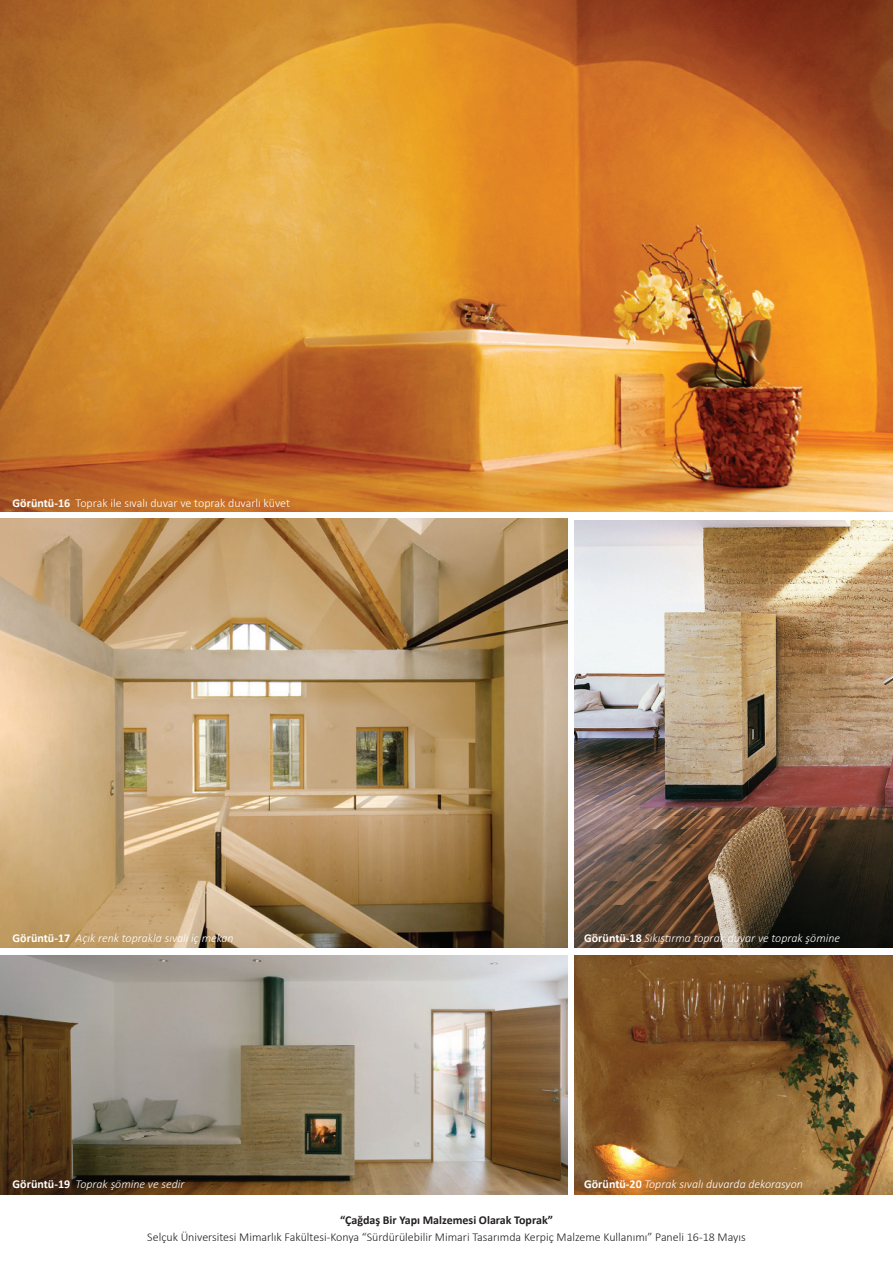
<style>
.page{position:relative;width:893px;height:1263px;background:#fff}
.page>*{position:absolute;margin:0;border:0;box-sizing:border-box;transform-origin:0 0}
.t1{font:italic 300 12px "Calibri";color:#fff}
.t2{font:300 12px "Calibri";color:#231f20}
.t3{font:300 12px "Calibri";color:#fff}
.t4{font:700 12px "Calibri";color:#231f20}
.s1{font-weight:700}
.s2{font-weight:700;font-style:normal}
</style>
<div class="page">
<img style="left:0;top:519px;width:567px;height:429px">
<img style="left:575px;top:520px;width:318px;height:428px">
<img style="left:0;top:0;width:893px;height:511px">
<img style="left:575px;top:956px;width:318px;height:238px">
<img style="left:0;top:956px;width:567px;height:238px">
<p class="t3" style="left:13px;top:495px;width:279px"><span class="s1">Görüntü-16</span> Toprak ile sıvalı duvar ve toprak duvarlı küvet</p>
<p class="t1" style="left:13px;top:930px;width:223px"><span class="s2">Görüntü-17</span> Açık renk toprakla sıvalı iç mekan</p>
<p class="t1" style="left:584px;top:930px;width:257px"><span class="s2">Görüntü-18</span> Sıkıştırma toprak duvar ve toprak şömine</p>
<p class="t1" style="left:13px;top:1177px;width:173px"><span class="s2">Görüntü-19</span> Toprak şömine ve sedir</p>
<p class="t1" style="left:584px;top:1177px;width:220px"><span class="s2">Görüntü-20</span> Toprak sıvalı duvarda dekorasyon</p>
<p class="t4" style="left:340px;top:1212px;width:214px">“Çağdaş Bir Yapı Malzemesi Olarak Toprak”</p>
<p class="t2" style="left:147px;top:1229px;width:600px">Selçuk Üniversitesi Mimarlık Fakültesi-Konya “Sürdürülebilir Mimari Tasarımda Kerpiç Malzeme Kullanımı” Paneli 16-18 Mayıs</p>
</div>
